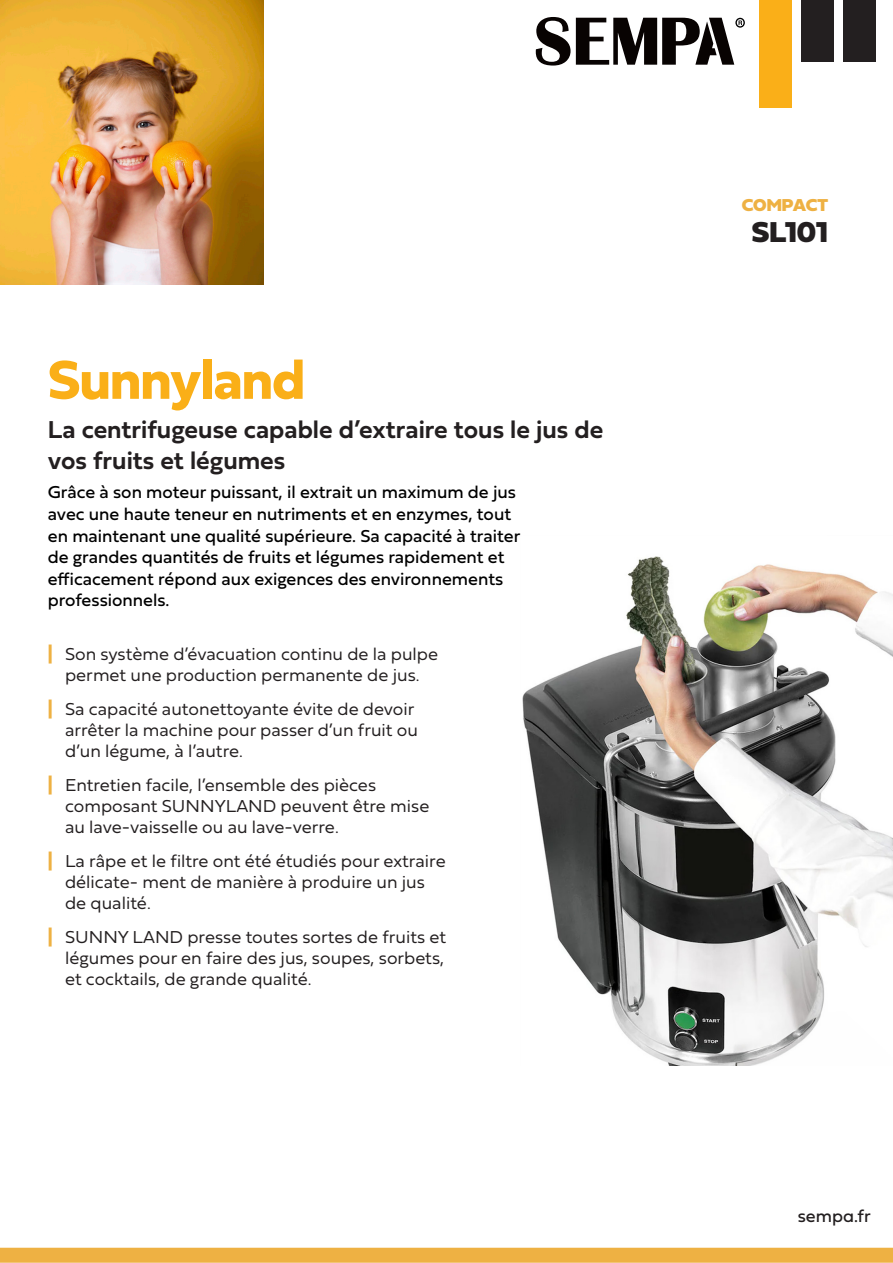
<style>
.page{position:relative;width:893px;height:1263px;background:#fff}
.page>*{position:absolute;margin:0;border:0;box-sizing:border-box;transform-origin:0 0}
.t1{font:700 57px "Fieldwork Hum";letter-spacing:-.02em;color:#faaf18}
.Titre_2_P1_Noir_15pt_Casse_CAPITAL_Geo_b{font:30px "Fieldwork Geo Black";letter-spacing:-.005em;color:#231f20}
.Titre_3_P1_Noir_15pt_Hum_Regular_Casse_N{font:700 25.5px/30.6px "Fieldwork Hum Demi";color:#231f20}
.t2{font:18px/21px "Fieldwork Hum Light";color:#231f20}
.Titre_4_P1_Orange_12pt_Hum_Regular_Casse{font:18px/21.6px "Fieldwork Hum";color:#000}
.t3{font:18px "Fieldwork Geo Regular";color:#231f20}
.Titre_1_P1_Orange_12pt_Casse_CAPITAL_geo{font:18px "Fieldwork Geo Black";letter-spacing:-.005em;color:#eeb143}
.s1{font-family:"Fieldwork Hum Black";color:#eeb143}
</style>
<div class="page">
<div style="left:0;top:1248px;width:893px;height:15px;background:#eeb143"></div>
<img style="left:522px;top:556px;width:371px;height:510px">
<img style="left:0;top:0;width:264px;height:284px">
<div style="left:759px;top:0;width:32px;height:107px;background:#faaf18"></div>
<div style="left:844px;top:0;width:32px;height:61px;background:#231f20"></div>
<div style="left:802px;top:0;width:32px;height:61px;background:#231f20"></div>
<svg style="left:536px;top:17px;width:209px;height:49px"></svg>
<p class="t1" style="left:48px;top:335px;width:259px">Sunnyland</p>
<p class="Titre_3_P1_Noir_15pt_Hum_Regular_Casse_N" style="left:48px;top:414px;width:557px">La centrifugeuse capable d’extraire tous le jus de vos fruits et légumes</p>
<p class="Titre_4_P1_Orange_12pt_Hum_Regular_Casse" style="left:48px;top:481px;width:474px">Grâce à son moteur puissant, il extrait un maximum de jus avec une haute teneur en nutriments et en enzymes, tout en maintenant une qualité supérieure. Sa capacité à traiter de grandes quantités de fruits et légumes rapidement et efficacement répond aux exigences des environnements professionnels.</p>
<p class="t2" style="left:48px;top:643px;width:392px;text-align:center"><span class="s1">|</span> Son système d’évacuation continu de la pulpe permet une production permanente de jus.</p>
<p class="t2" style="left:65px;top:698px;width:354px;text-indent:-17px"><span class="s1">|</span> Sa capacité autonettoyante évite de devoir arrêter la machine pour passer d’un fruit ou d’un légume, à l’autre.</p>
<p class="t2" style="left:65px;top:774px;width:366px;text-indent:-17px"><span class="s1">|</span> Entretien facile, l’ensemble des pièces composant SUNNYLAND peuvent être mise au lave-vaisselle ou au lave-verre.</p>
<p class="t2" style="left:65px;top:849px;width:382px;text-indent:-17px"><span class="s1">|</span> La râpe et le filtre ont été étudiés pour extraire délicate- ment de manière à produire un jus de qualité.</p>
<p class="t2" style="left:65px;top:925px;width:383px;text-align:justify;text-indent:-17px"><span class="s1">|</span> SUNNY LAND presse toutes sortes de fruits et légumes pour en faire des jus, soupes, sorbets, et cocktails, de grande qualité.</p>
<p class="Titre_1_P1_Orange_12pt_Casse_CAPITAL_geo" style="left:742px;top:189px;width:88px">COMPACT</p>
<p class="Titre_2_P1_Noir_15pt_Casse_CAPITAL_Geo_b" style="left:752px;top:205px;width:77px">SL101</p>
<p class="t3" style="left:798px;top:1202px;width:74px">sempa.fr</p>
</div>
